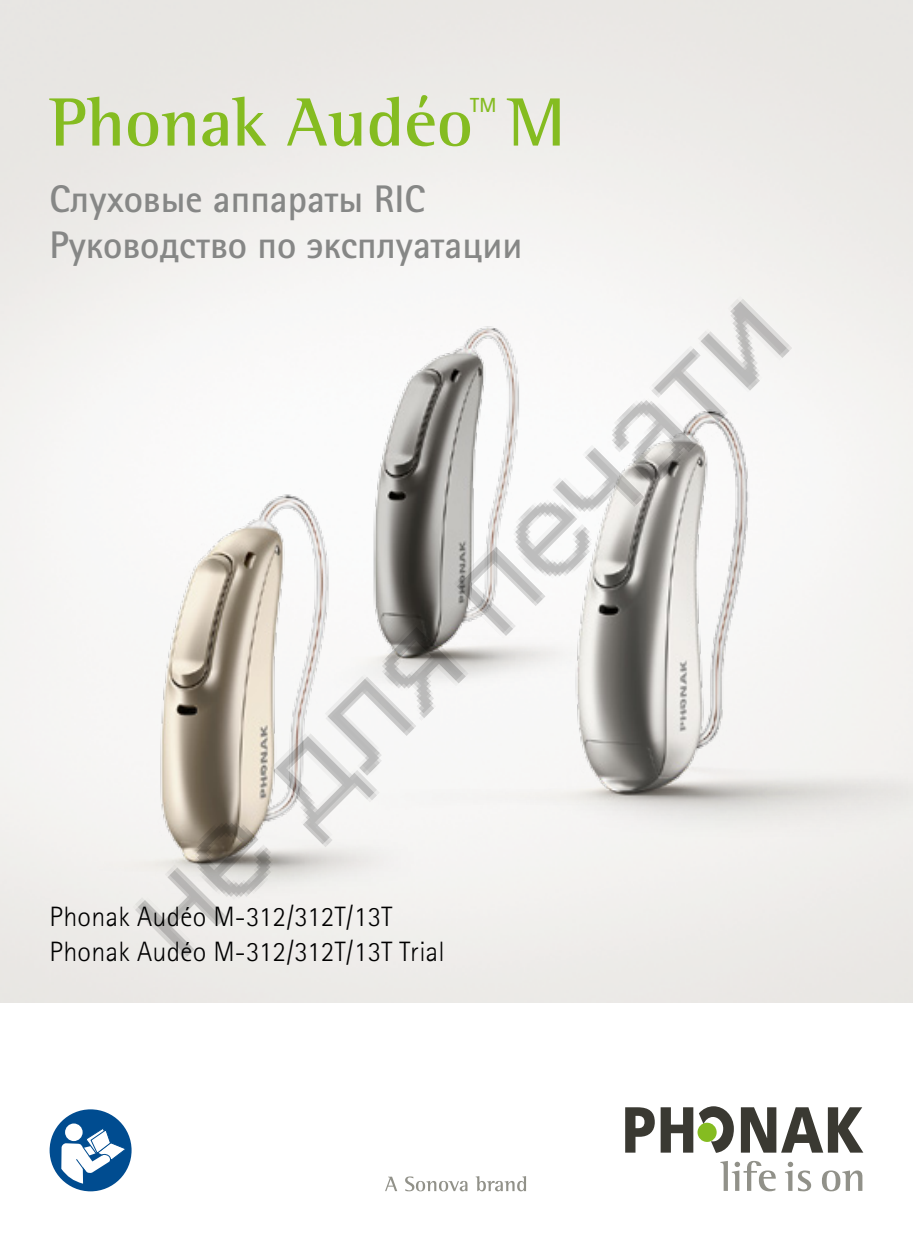
<style>
.page{position:relative;width:913px;height:1241px;background:#fff}
.page>*{position:absolute;margin:0;border:0;box-sizing:border-box;transform-origin:0 0}
.t1{font:700 70px "Rotis Semi Serif Pro Cyr";color:#85bc21}
.t2{font:700 38.5px/46.2px "Rotis Sans Serif Pro Cyr";color:#868786}
.t3{font:300 28px/35px "Rotis Sans Serif Pro Cyr";letter-spacing:.01em;color:#000}
.t4{font:700 20.3px "Rotis Sans Serif Pro Cyr";color:#85bc21}
</style>
<div class="page">
<svg style="left:741px;top:1107px;width:122px;height:45px"></svg>
<svg style="left:699px;top:1106px;width:35px;height:46px"></svg>
<div style="left:697px;top:1122px;width:19px;height:19px;background:#85bc21;border-radius:50%"></div>
<svg style="left:625px;top:1107px;width:68px;height:45px"></svg>
<svg style="left:720px;top:1160px;width:56px;height:31px"></svg>
<svg style="left:785px;top:1161px;width:26px;height:30px"></svg>
<svg style="left:822px;top:1170px;width:40px;height:21px"></svg>
<div style="left:50px;top:1109px;width:82px;height:82px;background:#004c90;border-radius:50%"></div>
<svg style="left:65px;top:1123px;width:18px;height:17px"></svg>
<svg style="left:61px;top:1127px;width:66px;height:56px"></svg>
<svg style="left:385px;top:1176px;width:12px;height:14px"></svg>
<svg style="left:405px;top:1176px;width:9px;height:15px"></svg>
<svg style="left:416px;top:1180px;width:9px;height:11px"></svg>
<svg style="left:426px;top:1181px;width:10px;height:9px"></svg>
<svg style="left:439px;top:1180px;width:9px;height:11px"></svg>
<svg style="left:448px;top:1181px;width:19px;height:10px"></svg>
<svg style="left:475px;top:1176px;width:51px;height:15px"></svg>
<div style="left:125px;top:113px;width:598px;height:144px;background:#efecea"></div>
<div style="left:298px;top:170px;width:615px;height:685px;background:#f3f1ef"></div>
<img style="left:93px;top:257px;width:725px;height:725px">
<h1 class="t1" style="left:50px;top:79px;width:425px">Phonak Audéo</h1>
<p class="t4" style="left:470px;top:93px;width:28px">TM</p>
<h1 class="t1" style="left:507px;top:79px;width:60px">M</h1>
<h2 class="t2" style="left:50px;top:175px;width:474px">Слуховые аппараты RIC<br>Руководство по эксплуатации</h2>
<p class="t3" style="left:50px;top:899px;width:397px">Phonak Audéo M-312/312T/13T<br>Phonak Audéo M-312/312T/13T Trial</p>
</div>
